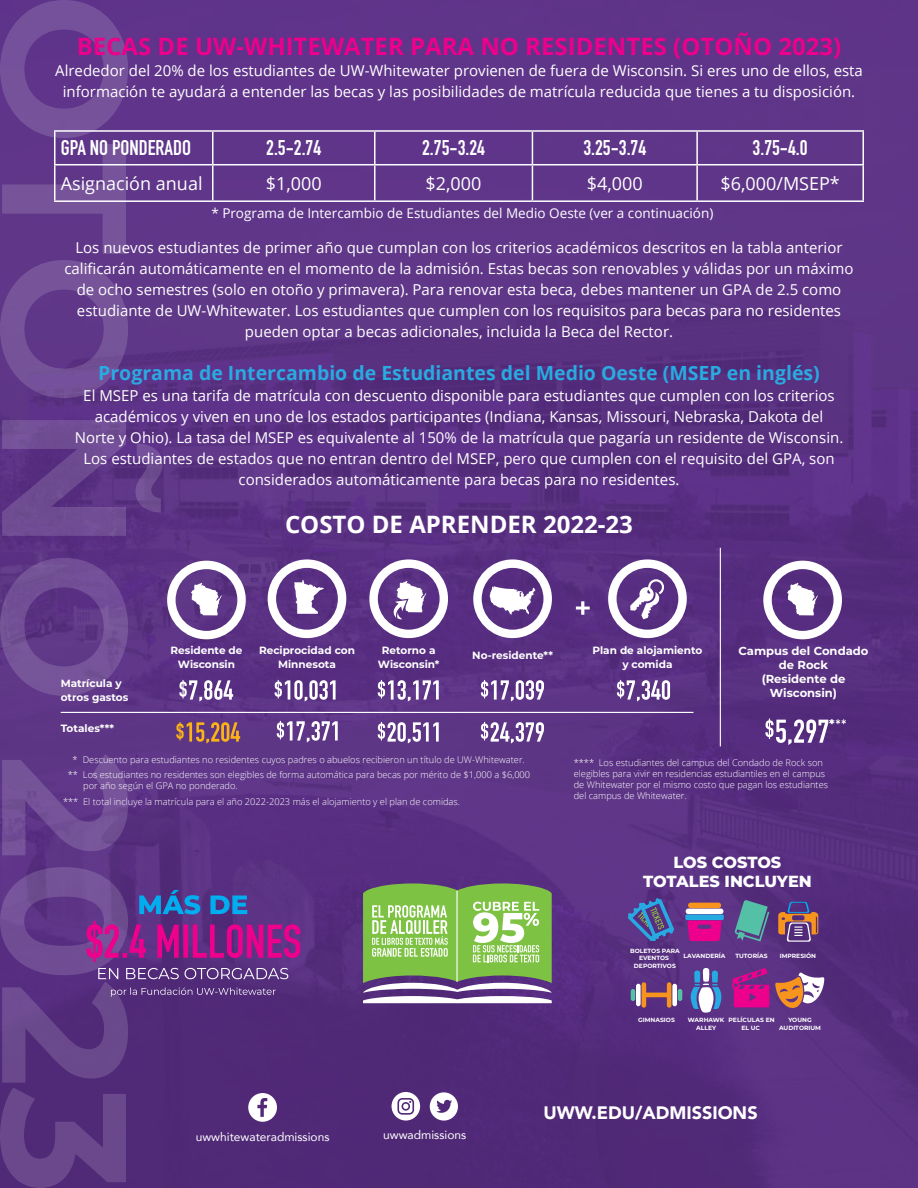
<style>
.page{position:relative;width:918px;height:1188px;background:#572c82}
.page>*{position:absolute;margin:0;border:0;box-sizing:border-box;transform-origin:0 0}
.t1{font:700 24px "Open Sans";color:#ec008c}
.t2{font:700 24px "Open Sans";color:#fff}
.t3{font:700 21px "DIN Condensed";color:#fff}
.t4{font:700 19.5px "Open Sans";color:#29aae1}
.t5{font:18px "Open Sans";color:#fff}
.t6{font:900 18px "Avenir";color:#fff}
.t7{font:800 16.05px "Montserrat";color:#fff}
.t8{font:15px/21px "Open Sans";color:#fff;text-align:center}
.t9{font:13.5px "Open Sans";color:#fff}
.t10{font:12px "Avenir";color:#fff}
.t11{font:700 11.55px/14px "Montserrat";color:#fff;text-align:center}
.t12{font:700 10.5px/14px "Montserrat";color:#fff;text-align:center}
.t13{font:300 9.3px/11.1px "Open Sans";color:#fff}
.t14{font:700 6px/7.2px "Montserrat";color:#fff;text-align:center}
</style>
<div class="page">
<svg style="left:0;top:0;width:163px;height:1188px"></svg>
<hr style="left:54px;top:200px;width:159px;height:2px;background:#fff">
<hr style="left:213px;top:200px;width:162px;height:2px;background:#fff">
<hr style="left:375px;top:200px;width:157px;height:2px;background:#fff">
<hr style="left:532px;top:200px;width:165px;height:2px;background:#fff">
<hr style="left:697px;top:200px;width:167px;height:2px;background:#fff">
<hr style="left:862px;top:165px;width:2px;height:35px;background:#fff">
<hr style="left:696px;top:165px;width:2px;height:35px;background:#fff">
<hr style="left:532px;top:165px;width:1px;height:35px;background:#fff">
<hr style="left:374px;top:165px;width:2px;height:35px;background:#fff">
<hr style="left:212px;top:165px;width:2px;height:35px;background:#fff">
<hr style="left:54px;top:165px;width:2px;height:35px;background:#fff">
<hr style="left:54px;top:164px;width:159px;height:1px;background:#fff">
<hr style="left:213px;top:164px;width:162px;height:1px;background:#fff">
<hr style="left:375px;top:164px;width:157px;height:1px;background:#fff">
<hr style="left:532px;top:164px;width:165px;height:1px;background:#fff">
<hr style="left:697px;top:164px;width:167px;height:1px;background:#fff">
<hr style="left:862px;top:132px;width:2px;height:32px;background:#fff">
<hr style="left:696px;top:132px;width:2px;height:32px;background:#fff">
<hr style="left:532px;top:132px;width:1px;height:32px;background:#fff">
<hr style="left:374px;top:132px;width:2px;height:32px;background:#fff">
<hr style="left:212px;top:132px;width:2px;height:32px;background:#fff">
<hr style="left:54px;top:132px;width:2px;height:32px;background:#fff">
<hr style="left:54px;top:130px;width:159px;height:2px;background:#fff">
<hr style="left:213px;top:130px;width:162px;height:2px;background:#fff">
<hr style="left:375px;top:130px;width:157px;height:2px;background:#fff">
<hr style="left:532px;top:130px;width:165px;height:2px;background:#fff">
<hr style="left:697px;top:130px;width:167px;height:2px;background:#fff">
<svg style="left:430px;top:1092px;width:28px;height:29px"></svg>
<div style="left:686px;top:909px;width:37px;height:5px;background:#fff;border-radius:3px"></div>
<svg style="left:481px;top:722px;width:63px;height:22px"></svg>
<hr style="left:61px;top:712px;width:632px;height:1px;background:#fff">
<svg style="left:576px;top:601px;width:14px;height:14px"></svg>
<hr style="left:720px;top:548px;width:1px;height:198px;background:#fff">
<svg style="left:608px;top:559px;width:79px;height:79px"></svg>
<svg style="left:473px;top:559px;width:79px;height:79px"></svg>
<svg style="left:369px;top:559px;width:79px;height:79px"></svg>
<svg style="left:268px;top:559px;width:78px;height:79px"></svg>
<svg style="left:167px;top:561px;width:79px;height:78px"></svg>
<svg style="left:763px;top:561px;width:79px;height:78px"></svg>
<svg style="left:617px;top:680px;width:53px;height:22px"></svg>
<svg style="left:481px;top:680px;width:63px;height:22px"></svg>
<svg style="left:378px;top:680px;width:61px;height:22px"></svg>
<svg style="left:378px;top:722px;width:61px;height:22px"></svg>
<svg style="left:275px;top:680px;width:61px;height:22px"></svg>
<svg style="left:277px;top:721px;width:61px;height:22px"></svg>
<svg style="left:179px;top:680px;width:54px;height:22px"></svg>
<svg style="left:176px;top:722px;width:64px;height:22px"></svg>
<svg style="left:765px;top:719px;width:81px;height:26px"></svg>
<svg style="left:363px;top:883px;width:189px;height:120px"></svg>
<div style="left:688px;top:903px;width:33px;height:5px;background:#f7941e;border-radius:3px"></div>
<div style="left:685px;top:915px;width:39px;height:5px;background:#27aae1"></div>
<svg style="left:687px;top:920px;width:35px;height:21px"></svg>
<svg style="left:628px;top:898px;width:46px;height:43px"></svg>
<svg style="left:735px;top:900px;width:34px;height:41px"></svg>
<svg style="left:778px;top:902px;width:40px;height:40px"></svg>
<svg style="left:631px;top:982px;width:51px;height:26px"></svg>
<svg style="left:690px;top:968px;width:32px;height:45px"></svg>
<svg style="left:732px;top:968px;width:37px;height:39px"></svg>
<svg style="left:775px;top:972px;width:49px;height:36px"></svg>
<svg style="left:139px;top:890px;width:61px;height:24px"></svg>
<svg style="left:210px;top:896px;width:37px;height:18px"></svg>
<svg style="left:98px;top:968px;width:20px;height:11px"></svg>
<svg style="left:126px;top:968px;width:53px;height:11px"></svg>
<svg style="left:185px;top:968px;width:103px;height:11px"></svg>
<svg style="left:111px;top:988px;width:165px;height:9px"></svg>
<svg style="left:86px;top:921px;width:60px;height:41px"></svg>
<svg style="left:157px;top:924px;width:143px;height:34px"></svg>
<svg style="left:248px;top:1093px;width:29px;height:29px"></svg>
<svg style="left:392px;top:1092px;width:28px;height:29px"></svg>
<h2 class="t1" style="left:77px;top:29px;width:766px">BECAS DE UW-WHITEWATER PARA NO RESIDENTES (OTOÑO 2023)</h2>
<p class="t8" style="left:55px;top:60px;width:809px">Alrededor del 20% de los estudiantes de UW-Whitewater provienen de fuera de Wisconsin. Si eres uno de ellos, esta información te ayudará a entender las becas y las posibilidades de matrícula reducida que tienes a tu disposición.</p>
<p class="t3" style="left:61px;top:134px;width:132px">GPA NO PONDERADO</p>
<p class="t3" style="left:266px;top:134px;width:57px">2.5-2.74</p>
<p class="t3" style="left:422px;top:134px;width:64px">2.75-3.24</p>
<p class="t3" style="left:583px;top:134px;width:64px">3.25-3.74</p>
<p class="t3" style="left:753px;top:134px;width:57px">3.75-4.0</p>
<p class="t5" style="left:61px;top:171px;width:143px">Asignación anual</p>
<p class="t5" style="left:266px;top:171px;width:57px">$1,000</p>
<p class="t5" style="left:426px;top:171px;width:57px">$2,000</p>
<p class="t5" style="left:587px;top:171px;width:57px">$4,000</p>
<p class="t5" style="left:721px;top:171px;width:121px">$6,000/MSEP*</p>
<p class="t9" style="left:211px;top:204px;width:504px">* Programa de Intercambio de Estudiantes del Medio Oeste (ver a continuación)</p>
<p class="t8" style="left:75px;top:236px;width:769px">Los nuevos estudiantes de primer año que cumplan con los criterios académicos descritos en la tabla anterior</p>
<p class="t8" style="left:64px;top:257px;width:791px">calificarán automáticamente en el momento de la admisión. Estas becas son renovables y válidas por un máximo</p>
<p class="t8" style="left:77px;top:278px;width:766px">de ocho semestres (solo en otoño y primavera). Para renovar esta beca, debes mantener un GPA de 2.5 como estudiante de UW-Whitewater. Los estudiantes que cumplen con los requisitos para becas para no residentes pueden optar a becas adicionales, incluida la Beca del Rector.</p>
<h3 class="t4" style="left:98px;top:359px;width:723px">Programa de Intercambio de Estudiantes del Medio Oeste (MSEP en inglés)</h3>
<p class="t8" style="left:75px;top:385px;width:770px">El MSEP es una tarifa de matrícula con descuento disponible para estudiantes que cumplen con los criterios académicos y viven en uno de los estados participantes (Indiana, Kansas, Missouri, Nebraska, Dakota del Norte y Ohio). La tasa del MSEP es equivalente al 150% de la matrícula que pagaría un residente de Wisconsin.<br>Los estudiantes de estados que no entran dentro del MSEP, pero que cumplen con el requisito del GPA, son considerados automáticamente para becas para no residentes.</p>
<h2 class="t2" style="left:285px;top:507px;width:349px">COSTO DE APRENDER 2022-23</h2>
<p class="t12" style="left:170px;top:643px;width:74px">Residente de<br>Wisconsin</p>
<p class="t12" style="left:259px;top:643px;width:97px">Reciprocidad con<br>Minnesota</p>
<p class="t12" style="left:378px;top:643px;width:63px">Retorno a<br>Wisconsin*</p>
<p class="t12" style="left:592px;top:643px;width:111px">Plan de alojamiento y comida</p>
<p class="t11" style="left:739px;top:643px;width:131px">Campus del Condado de Rock<br>(Residente de<br>Wisconsin)</p>
<p class="t12" style="left:472px;top:648px;width:82px">No-residente**</p>
<p class="t12" style="left:61px;top:676px;width:69px;text-align:left">Matrícula y otros gastos</p>
<p class="t12" style="left:61px;top:720px;width:55px">Totales***</p>
<p class="t13" style="left:73px;top:753px;width:454px">* Descuento para estudiantes no residentes cuyos padres o abuelos recibieron un título de UW-Whitewater.</p>
<p class="t13" style="left:574px;top:756px;width:251px">**** Los estudiantes del campus del Condado de Rock son</p>
<p class="t13" style="left:68px;top:769px;width:464px">** Los estudiantes no residentes son elegibles de forma automática para becas por mérito de $1,000 a $6,000</p>
<p class="t13" style="left:574px;top:768px;width:253px">elegibles para vivir en residencias estudiantiles en el campus</p>
<p class="t13" style="left:83px;top:780px;width:156px">por año según el GPA no ponderado.</p>
<p class="t13" style="left:574px;top:779px;width:256px">de Whitewater por el mismo costo que pagan los estudiantes del campus de Whitewater.</p>
<p class="t13" style="left:63px;top:796px;width:398px">*** El total incluye la matrícula para el año 2022-2023 más el alojamiento y el plan de comidas.</p>
<p class="t7" style="left:674px;top:850px;width:109px">LOS COSTOS</p>
<p class="t7" style="left:643px;top:870px;width:170px">TOTALES INCLUYEN</p>
<p class="t14" style="left:630px;top:947px;width:51px">BOLETOS PARA<br>EVENTOS<br>DEPORTIVOS</p>
<p class="t14" style="left:684px;top:952px;width:43px">LAVANDERÍA</p>
<p class="t14" style="left:736px;top:952px;width:34px">TUTORÍAS</p>
<p class="t14" style="left:780px;top:952px;width:38px">IMPRESIÓN</p>
<p class="t14" style="left:638px;top:1016px;width:38px">GIMNASIOS</p>
<p class="t14" style="left:688px;top:1016px;width:88px">WARHAWK PELÍCULAS EN</p>
<p class="t14" style="left:788px;top:1016px;width:25px">YOUNG</p>
<p class="t14" style="left:696px;top:1024px;width:22px">ALLEY</p>
<p class="t14" style="left:741px;top:1024px;width:20px">EL UC</p>
<p class="t14" style="left:779px;top:1024px;width:44px">AUDITORIUM</p>
<p class="t10" style="left:196px;top:1127px;width:135px">uwwhitewateradmissions</p>
<p class="t10" style="left:383px;top:1126px;width:85px">uwwadmissions</p>
<p class="t6" style="left:543px;top:1097px;width:216px">UWW.EDU/ADMISSIONS</p>
</div>
